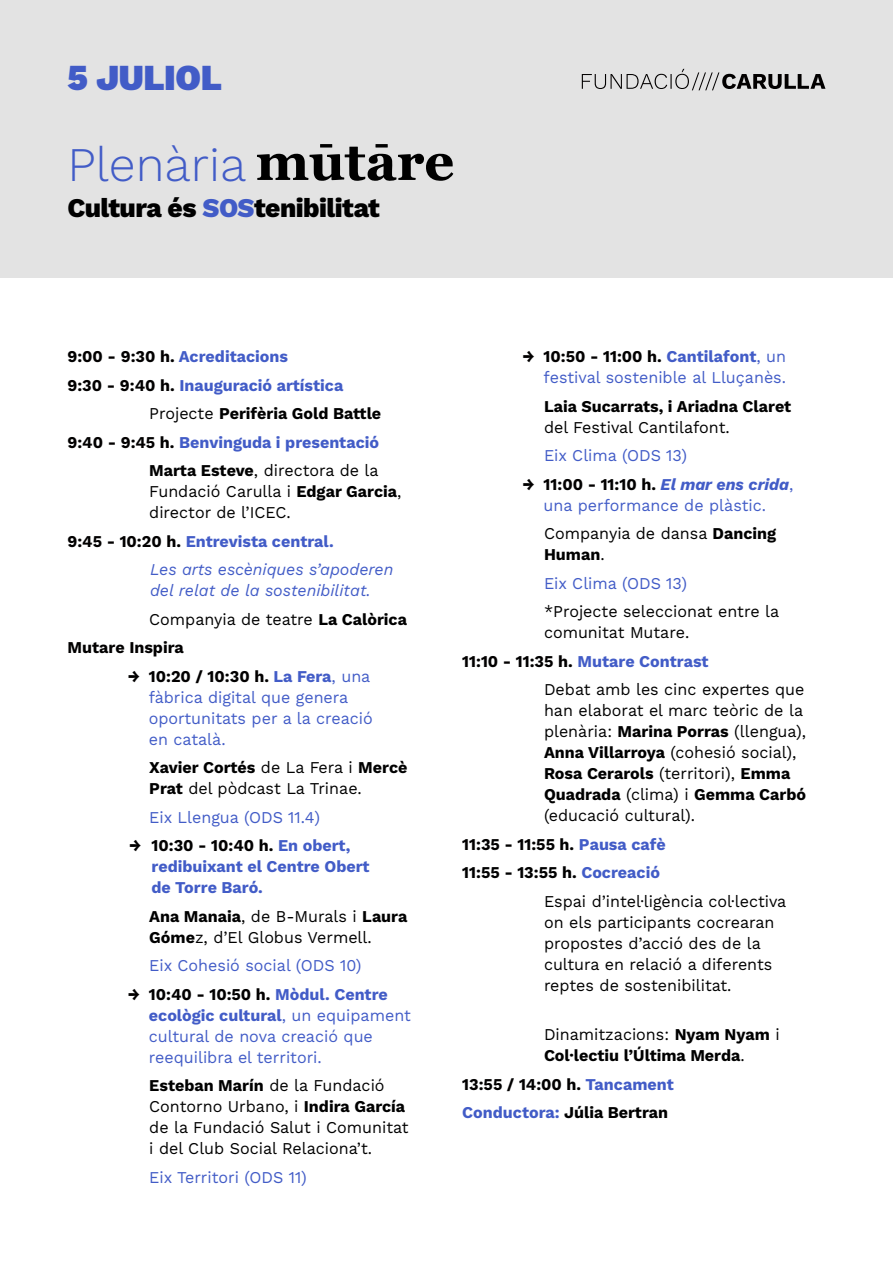
<style>
.page{position:relative;width:893px;height:1263px;background:#fff}
.page>*{position:absolute;margin:0;border:0;box-sizing:border-box;transform-origin:0 0}
.t1{font:300 48.3px "Work Sans";color:#425cc7}
.t2{font:900 36px "Work Sans";letter-spacing:-.01em;color:#425cc7}
.t3{font:800 27px "Work Sans";letter-spacing:-.02em;color:#000}
.t4{font:16.5px/21px "Work Sans";color:#000}
.t5{font:16.5px/21px "Work Sans";color:#425cc7}
.t6{font:700 16.5px/21px "Work Sans";color:#425cc7}
.t7{font:700 16.5px/21px "Work Sans";color:#000}
.t8{font:italic 16.5px/28.5px "Work Sans";color:#425cc7}
.t9{font:700 16.5px "Work Sans";color:#020000}
.s1{color:#425cc7}
.s2{color:#020000}
.s3{font-weight:400}
.s4{font-weight:700}
.s5{font-weight:700;font-style:normal;color:#020000}
.s6{font-weight:700;font-style:normal;color:#000}
.s7{font-weight:700;font-style:normal}
.s8{font-weight:700;color:#020000}
.s9{font-weight:700;font-style:italic}
.s10{font-weight:700;color:#425cc7}
.s11{color:#000}
</style>
<div class="page">
<div style="left:0;top:0;width:893px;height:278px;background:#e3e3e3"></div>
<svg style="left:257px;top:144px;width:196px;height:37px"></svg>
<svg style="left:582px;top:69px;width:243px;height:21px"></svg>
<h2 class="t2" style="left:68px;top:51px;width:156px">5 JULIOL</h2>
<h1 class="t1" style="left:68px;top:129px;width:180px">Plenària</h1>
<h3 class="t3" style="left:68px;top:187px;width:314px">Cultura és <span class="s1">SOS</span>tenibilitat</h3>
<p class="t6" style="left:68px;top:345px;width:222px"><span class="s2">9:00 - 9:30 h.</span> Acreditacions</p>
<p class="t6" style="left:68px;top:374px;width:277px"><span class="s2">9:30 - 9:40 h.</span> Inauguració artística</p>
<p class="t7" style="left:149px;top:402px;width:234px"><span class="s3">Projecte</span> Perifèria Gold Battle</p>
<p class="t6" style="left:68px;top:431px;width:313px"><span class="s2">9:40 - 9:45 h.</span> Benvinguda i presentació</p>
<p class="t4" style="left:149px;top:459px;width:231px"><span class="s4">Marta Esteve</span>, directora de la</p>
<p class="t4" style="left:149px;top:480px;width:254px">Fundació Carulla i <span class="s4">Edgar Garcia</span>, director de l’ICEC.</p>
<p class="t8" style="left:150px;top:526px;width:245px;text-indent:-83px"><span class="s5">9:45 - 10:20 h</span><span class="s6">.</span> <span class="s7">Entrevista central.<br></span>Les arts escèniques s’apoderen</p>
<p class="t8" style="left:150px;top:575px;width:222px">del relat de la sostenibilitat.</p>
<p class="t4" style="left:149px;top:608px;width:259px">Companyia de teatre <span class="s4">La Calòrica</span></p>
<p class="t9" style="left:68px;top:635px;width:118px">Mutare Inspira</p>
<p class="t5" style="left:149px;top:665px;width:225px;text-indent:-21px"><span class="s8">→ 10:20 / 10:30 h.</span> <span class="s4">La Fera</span>, una fàbrica digital que genera oportunitats per a la creació en català.</p>
<p class="t4" style="left:149px;top:756px;width:260px"><span class="s4">Xavier Cortés</span> de La Fera i <span class="s4">Mercè<br>Prat</span> del pòdcast La Trinae.</p>
<p class="t5" style="left:149px;top:806px;width:172px">Eix Llengua (ODS 11.4)</p>
<p class="t6" style="left:151px;top:834px;width:220px;text-indent:-22px"><span class="s2">→ 10:30 - 10:40 h.</span> En obert, redibuixant el Centre Obert de Torre Baró.</p>
<p class="t4" style="left:149px;top:905px;width:260px"><span class="s4">Ana Manaia</span>, de B-Murals i <span class="s4">Laura<br>Góme</span>z, d’El Globus Vermell.</p>
<p class="t5" style="left:149px;top:954px;width:214px">Eix Cohesió social (ODS 10)</p>
<p class="t5" style="left:149px;top:983px;width:264px;text-indent:-21px"><span class="s8">→ 10:40 - 10:50 h.</span> <span class="s4">Mòdul. Centre ecològic cultural</span>, un equipament cultural de nova creació que reequilibra el territori.</p>
<p class="t4" style="left:149px;top:1074px;width:261px"><span class="s4">Esteban Marín</span> de la Fundació<br>Contorno Urbano, i <span class="s4">Indira García </span>de la Fundació Salut i Comunitat i del Club Social Relaciona’t.</p>
<p class="t5" style="left:149px;top:1166px;width:159px">Eix Territori (ODS 11)</p>
<p class="t5" style="left:523px;top:345px;width:265px;text-align:right"><span class="s8">→ 10:50 - 11:00 h.</span> <span class="s4">Cantilafont</span>, un festival sostenible al Lluçanès.</p>
<p class="t7" style="left:544px;top:395px;width:249px">Laia Sucarrats, i Ariadna Claret</p>
<p class="t4" style="left:544px;top:416px;width:187px">del Festival Cantilafont.</p>
<p class="t5" style="left:544px;top:444px;width:145px">Eix Clima (ODS 13)</p>
<p class="t5" style="left:523px;top:473px;width:272px;text-align:center"><span class="s8">→ 11:00 - 11:10 h.</span> <span class="s9">El mar ens crida</span>, una performance de plàstic.</p>
<p class="t4" style="left:544px;top:522px;width:234px">Companyia de dansa <span class="s4">Dancing<br>Human</span>.</p>
<p class="t5" style="left:544px;top:572px;width:145px">Eix Clima (ODS 13)</p>
<p class="t4" style="left:544px;top:600px;width:237px">*Projecte seleccionat entre la comunitat Mutare.</p>
<p class="t4" style="left:544px;top:646px;width:262px;line-height:28.5px;text-indent:-82px"><span class="s8">11:10 - 11:35 h.</span> <span class="s10">Mutare Contrast<br></span>Debat amb les cinc expertes que</p>
<p class="t4" style="left:544px;top:699px;width:264px">han elaborat el marc teòric de la plenària: <span class="s4">Marina Porras</span> (llengua),<br><span class="s4">Anna Villarroya</span> (cohesió social),<br><span class="s4">Rosa Cerarols</span> (territori), <span class="s4">Emma<br>Quadrada</span> (clima) i <span class="s4">Gemma Carbó </span>(educació cultural).</p>
<p class="t9" style="left:462px;top:831px;width:205px">11:35 - 11:55 <span class="s11">h.</span> <span class="s1">Pausa cafè</span></p>
<p class="t7" style="left:462px;top:861px;width:199px">11:55 - 13:55 h. <span class="s1">Cocreació</span></p>
<p class="t4" style="left:544px;top:890px;width:244px">Espai d’intel·ligència col·lectiva</p>
<p class="t4" style="left:544px;top:911px;width:232px">on els participants cocrearan propostes d’acció des de la cultura en relació a diferents reptes de sostenibilitat.</p>
<p class="t7" style="left:544px;top:1023px;width:237px"><span class="s3">Dinamitzacions:</span> Nyam Nyam <span class="s3">i<br></span>Col·lectiu l’Última Merda<span class="s3">.</span></p>
<p class="t6" style="left:462px;top:1069px;width:213px;line-height:28.5px"><span class="s2">13:55 / 14:00 h.</span> Tancament<br>Conductora: <span class="s11">Júlia Bertran</span></p>
</div>
